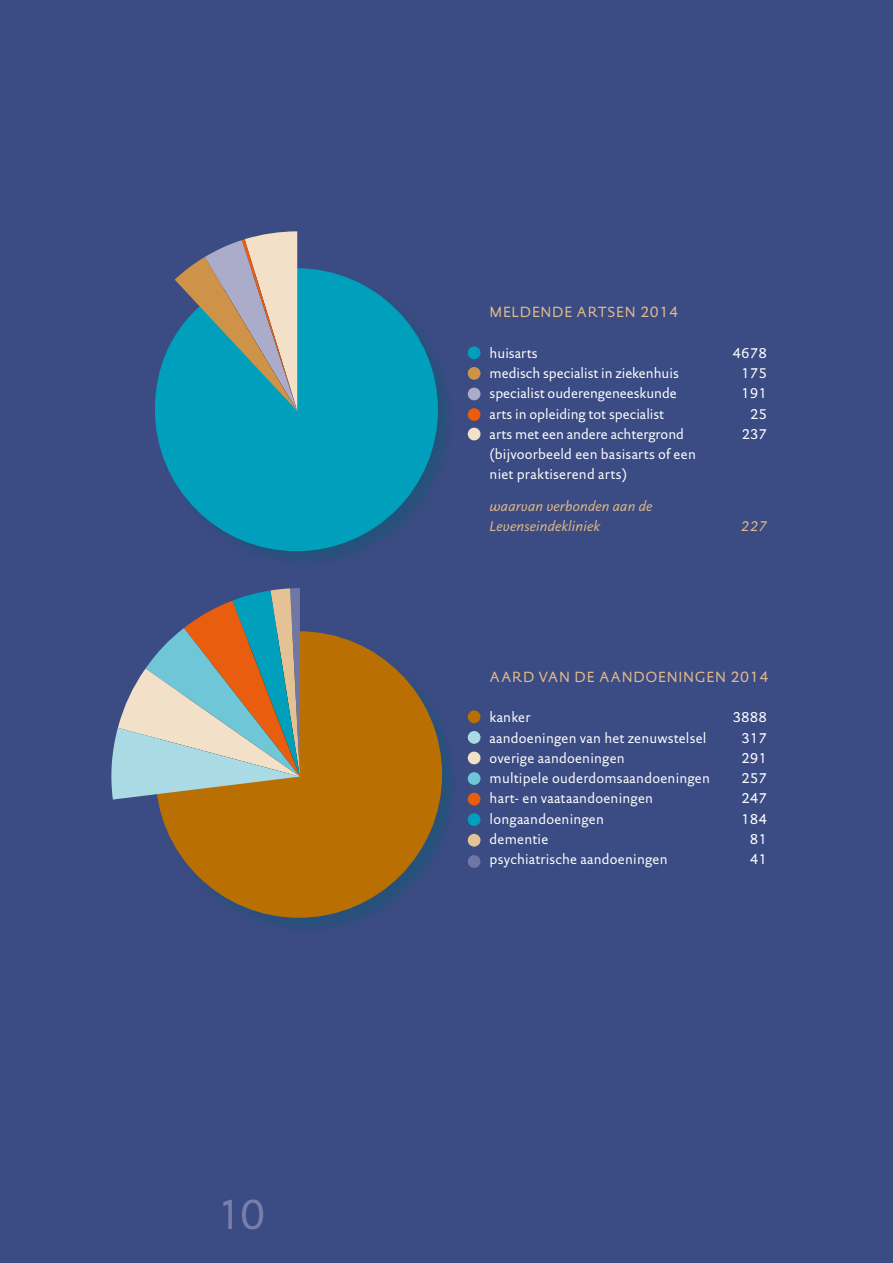
<style>
.page{position:relative;width:893px;height:1263px;background:#3b4b83}
.page>*{position:absolute;margin:0;border:0;box-sizing:border-box;transform-origin:0 0}
.t1{font:42px "DTL Documenta Sans TOT";color:#797faa}
.t2{font:15px "DTL Documenta Sans TOT";letter-spacing:.05em;color:#e2ba89}
.t3{font:14.25px/20.2px "DTL Documenta Sans TOT";letter-spacing:.015em;color:#fff}
.t4{font:italic 14.25px/20.2px "DTL Documenta Sans TOT";letter-spacing:.015em;color:#e2ba89}
</style>
<div class="page">
<div style="left:468px;top:710px;width:12px;height:13px;background:#ba6f03;border-radius:50%"></div>
<div style="left:468px;top:731px;width:12px;height:13px;background:#aadbe4;border-radius:50%"></div>
<div style="left:468px;top:752px;width:12px;height:12px;background:#f3e0c9;border-radius:50%"></div>
<div style="left:468px;top:772px;width:12px;height:13px;background:#6fc6d6;border-radius:50%"></div>
<div style="left:468px;top:793px;width:12px;height:12px;background:#e95d0f;border-radius:50%"></div>
<div style="left:468px;top:813px;width:12px;height:13px;background:#009fbb;border-radius:50%"></div>
<div style="left:468px;top:834px;width:12px;height:13px;background:#e5c196;border-radius:50%"></div>
<div style="left:468px;top:855px;width:12px;height:13px;background:#7077a4;border-radius:50%"></div>
<div style="left:468px;top:346px;width:12px;height:13px;background:#009fbb;border-radius:50%"></div>
<div style="left:468px;top:367px;width:12px;height:13px;background:#ce9349;border-radius:50%"></div>
<div style="left:468px;top:388px;width:12px;height:12px;background:#aaacca;border-radius:50%"></div>
<div style="left:468px;top:408px;width:12px;height:13px;background:#e95d0f;border-radius:50%"></div>
<div style="left:468px;top:428px;width:12px;height:12px;background:#f3e0c9;border-radius:50%"></div>
<div style="left:156px;top:269px;width:299px;height:299px;background:#005f6c;opacity:.35"></div>
<svg style="left:155px;top:268px;width:283px;height:283px;fill:#009fbb"></svg>
<svg style="left:175px;top:231px;width:122px;height:180px;background:#79a2a5"></svg>
<div style="left:156px;top:632px;width:303px;height:303px;background:#005f6c;opacity:.35"></div>
<div style="left:156px;top:631px;width:286px;height:287px;background:#ba6f03;border-radius:143px"></div>
<svg style="left:111px;top:588px;width:189px;height:211px"></svg>
<h1 class="t1" style="left:217px;top:1189px;width:50px">10</h1>
<p class="t2" style="left:490px;top:303px;width:190px">meldende Artsen 2014</p>
<p class="t3" style="left:490px;top:343px;width:49px">huisarts</p>
<p class="t3" style="left:732px;top:343px;width:36px">4678</p>
<p class="t3" style="left:490px;top:363px;width:191px">medisch specialist in ziekenhuis</p>
<p class="t3" style="left:741px;top:363px;width:27px">175</p>
<p class="t3" style="left:490px;top:383px;width:189px">specialist ouderengeneeskunde</p>
<p class="t3" style="left:741px;top:383px;width:27px">191</p>
<p class="t3" style="left:490px;top:403px;width:176px">arts in opleiding tot specialist</p>
<p class="t3" style="left:750px;top:403px;width:19px">25</p>
<p class="t3" style="left:490px;top:424px;width:196px">arts met een andere achtergrond</p>
<p class="t3" style="left:741px;top:424px;width:27px">237</p>
<p class="t3" style="left:490px;top:444px;width:208px">(bijvoorbeeld een basisarts of een niet praktiserend arts)</p>
<p class="t4" style="left:490px;top:495px;width:164px">waarvan verbonden aan de<br>Levenseindekliniek</p>
<p class="t4" style="left:741px;top:516px;width:27px">227</p>
<p class="t2" style="left:490px;top:667px;width:280px">aard van de Aandoeningen 2014</p>
<p class="t3" style="left:490px;top:707px;width:42px">kanker</p>
<p class="t3" style="left:732px;top:707px;width:36px">3888</p>
<p class="t3" style="left:490px;top:727px;width:218px">aandoeningen van het zenuwstelsel</p>
<p class="t3" style="left:741px;top:727px;width:27px">317</p>
<p class="t3" style="left:490px;top:748px;width:137px">overige aandoeningen</p>
<p class="t3" style="left:741px;top:748px;width:27px">291</p>
<p class="t3" style="left:490px;top:768px;width:222px">multipele ouderdomsaandoeningen</p>
<p class="t3" style="left:741px;top:768px;width:27px">257</p>
<p class="t3" style="left:490px;top:788px;width:165px">hart- en vaataandoeningen</p>
<p class="t3" style="left:741px;top:788px;width:27px">247</p>
<p class="t3" style="left:490px;top:808px;width:116px">longaandoeningen</p>
<p class="t3" style="left:741px;top:808px;width:27px">184</p>
<p class="t3" style="left:490px;top:829px;width:60px">dementie</p>
<p class="t3" style="left:750px;top:829px;width:19px">81</p>
<p class="t3" style="left:490px;top:849px;width:180px">psychiatrische aandoeningen</p>
<p class="t3" style="left:750px;top:849px;width:19px">41</p>
</div>
